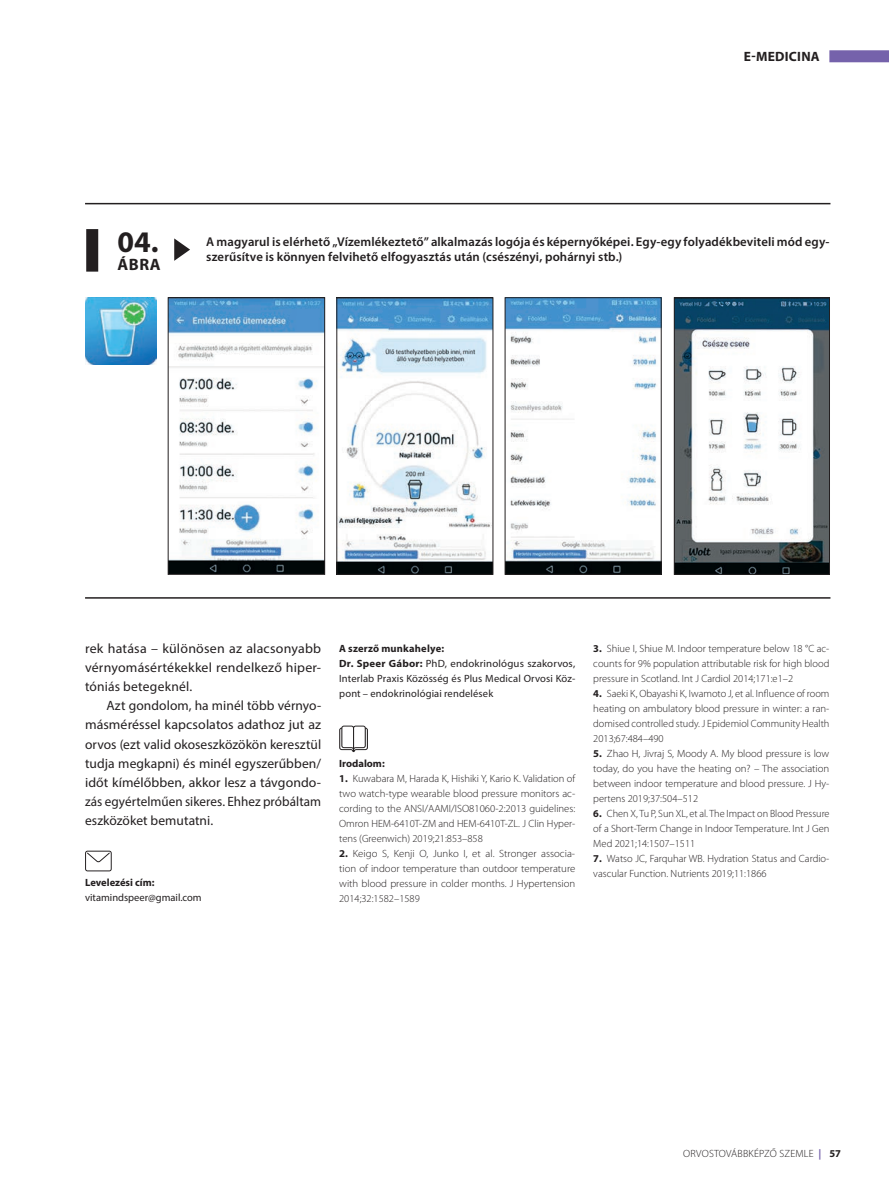
<style>
.page{position:relative;width:889px;height:1191px;background:#fff}
.page>*{position:absolute;margin:0;border:0;box-sizing:border-box;transform-origin:0 0}
.t1{font:700 30px "Myriad Pro";color:#231f20}
.t2{font:700 16.5px "Myriad Pro";color:#231f20}
.kenyér{font:13.5px/19.2px "Myriad Pro";letter-spacing:.01em;color:#231f20;text-align:justify}
.t3{font:700 13.5px "Myriad Pro";letter-spacing:.02em;color:#231f20}
.képaláírás{font:600 12.75px/15px "Myriad Pro";letter-spacing:.01em;color:#231f20}
.irodalomjegyzék{font:300 10.5px/15px "Myriad Pro";color:#231f20;text-align:justify}
.kenyér_tompa{font:10.5px/15px "Myriad Pro";letter-spacing:.01em;color:#231f20;text-align:justify}
.irodalomjegyzék-2{font:300 10.5px "Myriad Pro";letter-spacing:.02em;color:#231f20}
.kenyér-2{font:700 10.5px "Myriad Pro";color:#231f20}
.kenyér-3{font:700 10.5px "Myriad Pro";letter-spacing:.02em;color:#231f20}
.s1{font-weight:700}
.s2{font-weight:700;color:#7562ab}
</style>
<div class="page">
<div style="left:829px;top:50px;width:60px;height:12px;background:#7562ab"></div>
<svg style="left:85px;top:850px;width:27px;height:21px"></svg>
<svg style="left:339px;top:725px;width:29px;height:27px"></svg>
<img style="left:170px;top:299px;width:153px;height:274px">
<div style="left:168px;top:297px;width:157px;height:278px;border:1px solid #231f20"></div>
<img style="left:506px;top:299px;width:153px;height:274px">
<div style="left:504px;top:297px;width:157px;height:278px;border:1px solid #231f20"></div>
<img style="left:338px;top:299px;width:153px;height:274px">
<div style="left:336px;top:297px;width:157px;height:278px;border:1px solid #231f20"></div>
<img style="left:676px;top:299px;width:152px;height:274px">
<div style="left:674px;top:297px;width:156px;height:278px;border:1px solid #231f20"></div>
<img style="left:86px;top:298px;width:70px;height:66px">
<div style="left:86px;top:229px;width:12px;height:43px;background:#231f20"></div>
<svg style="left:174px;top:238px;width:16px;height:23px"></svg>
<hr style="left:85px;top:597px;width:745px;height:1px;background:#231f20">
<hr style="left:85px;top:203px;width:745px;height:1px;background:#231f20">
<p class="t3" style="left:744px;top:48px;width:77px">E-MEDICINA</p>
<p class="t1" style="left:117px;top:222px;width:43px">04.</p>
<p class="t2" style="left:118px;top:253px;width:45px">ÁBRA</p>
<p class="képaláírás" style="left:206px;top:234px;width:624px">A magyarul is elérhető „Vízemlékeztető” alkalmazás logója és képernyőképei. Egy-egy folyadékbeviteli mód egy&shy;szerűsítve is könnyen felvihető elfogyasztás után (csészényi, pohárnyi stb.)</p>
<p class="kenyér" style="left:85px;top:638px;width:238px">rek hatása – különösen az alacsonyabb vérnyomásértékekkel rendelkező hiper&shy;tóniás betegeknél.</p>
<p class="kenyér" style="left:85px;top:696px;width:238px;text-indent:21px">Azt gondolom, ha minél több vérnyo&shy;másméréssel kapcsolatos adathoz jut az orvos (ezt valid okoseszközökön keresztül tudja megkapni) és minél egyszerűbben/ időt kímélőbben, akkor lesz a távgondo&shy;zás egyértelműen sikeres. Ehhez próbáltam eszközöket bemutatni.</p>
<p class="kenyér-2" style="left:85px;top:876px;width:71px">Levelezési cím:</p>
<p class="kenyér_tompa" style="left:85px;top:890px;width:118px">vitamindspeer@gmail.com</p>
<p class="kenyér-3" style="left:339px;top:641px;width:106px">A szerző munkahelye:</p>
<p class="kenyér_tompa" style="left:339px;top:655px;width:238px"><span class="s1">Dr. Speer Gábor:</span> PhD, endokrinológus szakorvos, Interlab Praxis Közösség és Plus Medical Orvosi Köz&shy;pont – endokrinológiai rendelések</p>
<p class="kenyér-2" style="left:339px;top:756px;width:47px">Irodalom:</p>
<p class="irodalomjegyzék" style="left:339px;top:771px;width:238px"><span class="s1">1.</span> Kuwabara M, Harada K, Hishiki Y, Kario K. Validation of two watch-type wearable blood pressure monitors ac&shy;cording to the ANSI/AAMI/ISO81060-2:2013 guidelines:<br>Omron HEM-6410T-ZM and HEM-6410T-ZL. J Clin Hyper&shy;tens (Greenwich) 2019;21:853–858</p>
<p class="irodalomjegyzék" style="left:339px;top:846px;width:238px"><span class="s1">2.</span> Keigo S, Kenji O, Junko I, et al. Stronger associa&shy;tion of indoor temperature than outdoor temperature with blood pressure in colder months. J Hypertension 2014;32:1582–1589</p>
<p class="irodalomjegyzék" style="left:593px;top:641px;width:238px"><span class="s1">3.</span> Shiue I, Shiue M. Indoor temperature below 18 °C ac&shy;counts for 9% population attributable risk for high blood pressure in Scotland. Int J Cardiol 2014;171:e1–2</p>
<p class="irodalomjegyzék" style="left:593px;top:686px;width:238px"><span class="s1">4.</span> Saeki K, Obayashi K, Iwamoto J, et al. Influence of room heating on ambulatory blood pressure in winter: a ran&shy;domised controlled study. J Epidemiol Community Health 2013;67:484–490</p>
<p class="irodalomjegyzék" style="left:593px;top:746px;width:238px"><span class="s1">5.</span> Zhao H, Jivraj S, Moody A. My blood pressure is low today, do you have the heating on? – The association between indoor temperature and blood pressure. J Hy&shy;pertens 2019;37:504–512</p>
<p class="irodalomjegyzék" style="left:593px;top:806px;width:238px"><span class="s1">6.</span> Chen X, Tu P, Sun XL, et al. The Impact on Blood Pressure of a Short-Term Change in Indoor Temperature. Int J Gen Med 2021;14:1507–1511</p>
<p class="irodalomjegyzék" style="left:593px;top:851px;width:238px"><span class="s1">7.</span> Watso JC, Farquhar WB. Hydration Status and Cardio&shy;vascular Function. Nutrients 2019;11:1866</p>
<p class="irodalomjegyzék-2" style="left:683px;top:1148px;width:159px">ORVOSTOVÁBBKÉPZŐ SZEMLE <span class="s2">|</span> <span class="s1">57</span></p>
</div>
